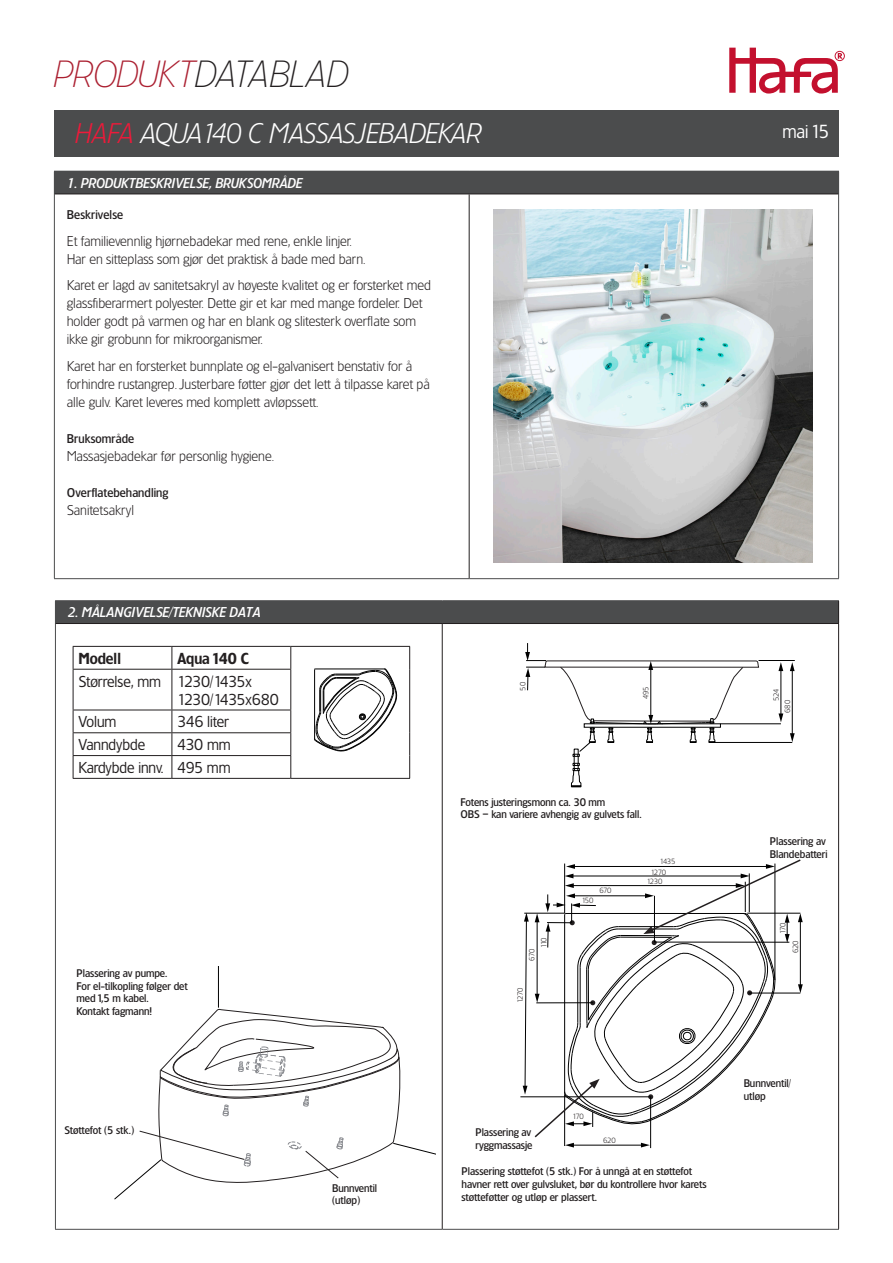
<style>
.page{position:relative;width:893px;height:1263px;background:#fff}
.page>*{position:absolute;margin:0;border:0;box-sizing:border-box;transform-origin:0 0}
.t1{font:36px "Hafa 4 ever Xt Lt It";color:#231f20}
.t2{font:27px "Hafa 4 ever Lt It";color:#fff}
.t3{font:18px "Hafa 4 ever Rg";color:#fff}
.t4{font:15px "Hafa 4 ever Rg";color:#231f20}
.t5{font:15px "Hafa 4 ever De";color:#231f20}
.t6{font:15px "Hafa 4 ever Rg";letter-spacing:-.025em;color:#231f20}
.t7{font:15px "Hafa 4 ever Rg";letter-spacing:-.045em;color:#231f20}
.Brödtext_8_12{font:13.5px/18px "Hafa 4 ever Lt";color:#231f20}
.Brödtext_8_12-2{font:13.5px "Hafa 4 ever Md It";letter-spacing:.01em;color:#fff}
.Brödtext_8_12-3{font:12px "Hafa 4 ever Md";letter-spacing:.01em;color:#231f20}
.t8{font:10.5px/12.6px "Hafa 4 ever Md";color:#231f20}
.t9{font:7.2px "Hafa 4 ever Lt";letter-spacing:-.05em;color:#231f20}
.s1{color:#ab2031}
.s2{color:#ed1a3a}
</style>
<div class="page">
<div style="left:54px;top:111px;width:785px;height:46px;background:#4b4c4d"></div>
<svg style="left:729px;top:48px;width:116px;height:46px"></svg>
<div style="left:54px;top:171px;width:785px;height:23px;background:#4b4c4d"></div>
<hr style="left:54px;top:194px;width:1px;height:384px;background:#4b4c4d">
<hr style="left:838px;top:194px;width:1px;height:384px;background:#4b4c4d">
<hr style="left:54px;top:578px;width:415px;height:1px;background:#4b4c4d">
<hr style="left:469px;top:578px;width:370px;height:1px;background:#4b4c4d">
<hr style="left:55px;top:194px;width:414px;height:1px;background:#231f20">
<hr style="left:469px;top:194px;width:369px;height:1px;background:#231f20">
<hr style="left:469px;top:194px;width:1px;height:384px;background:#231f20">
<div style="left:55px;top:601px;width:784px;height:22px;background:#4b4c4d"></div>
<hr style="left:55px;top:600px;width:387px;height:1px;background:#4b4c4d">
<hr style="left:442px;top:600px;width:397px;height:1px;background:#4b4c4d">
<hr style="left:55px;top:623px;width:1px;height:606px;background:#4b4c4d">
<hr style="left:55px;top:1229px;width:387px;height:1px;background:#4b4c4d">
<hr style="left:442px;top:1229px;width:397px;height:1px;background:#4b4c4d">
<svg style="left:838px;top:601px;width:1px;height:22px"></svg>
<hr style="left:56px;top:623px;width:386px;height:1px;background:#231f20">
<hr style="left:442px;top:623px;width:397px;height:1px;background:#231f20">
<hr style="left:442px;top:624px;width:1px;height:605px;background:#231f20">
<hr style="left:838px;top:624px;width:1px;height:605px;background:#231f20">
<img style="left:493px;top:209px;width:320px;height:353px">
<svg style="left:314px;top:669px;width:83px;height:82px"></svg>
<hr style="left:73px;top:646px;width:99px;height:1px;background:#231f20">
<svg style="left:73px;top:647px;width:1px;height:22px"></svg>
<hr style="left:172px;top:646px;width:119px;height:1px;background:#231f20">
<svg style="left:172px;top:647px;width:1px;height:22px"></svg>
<hr style="left:291px;top:646px;width:119px;height:1px;background:#231f20">
<svg style="left:290px;top:647px;width:1px;height:22px"></svg>
<svg style="left:409px;top:647px;width:1px;height:22px"></svg>
<hr style="left:409px;top:669px;width:1px;height:41px;background:#231f20">
<svg style="left:409px;top:710px;width:1px;height:68px"></svg>
<hr style="left:291px;top:778px;width:119px;height:1px;background:#231f20">
<hr style="left:73px;top:669px;width:99px;height:1px;background:#231f20">
<hr style="left:73px;top:670px;width:1px;height:40px;background:#231f20">
<hr style="left:172px;top:669px;width:119px;height:1px;background:#231f20">
<hr style="left:172px;top:670px;width:1px;height:40px;background:#231f20">
<hr style="left:290px;top:670px;width:1px;height:40px;background:#231f20">
<hr style="left:73px;top:710px;width:99px;height:1px;background:#231f20">
<hr style="left:172px;top:710px;width:119px;height:1px;background:#231f20">
<hr style="left:73px;top:732px;width:99px;height:1px;background:#231f20">
<hr style="left:172px;top:732px;width:119px;height:1px;background:#231f20">
<hr style="left:73px;top:755px;width:99px;height:1px;background:#231f20">
<svg style="left:73px;top:710px;width:1px;height:68px"></svg>
<hr style="left:172px;top:755px;width:119px;height:1px;background:#231f20">
<svg style="left:172px;top:710px;width:1px;height:68px"></svg>
<svg style="left:290px;top:710px;width:1px;height:68px"></svg>
<hr style="left:73px;top:778px;width:99px;height:1px;background:#231f20">
<hr style="left:172px;top:778px;width:119px;height:1px;background:#231f20">
<hr style="left:650px;top:1097px;width:1px;height:51px;background:#000">
<hr style="left:520px;top:1096px;width:131px;height:1px;background:#000">
<hr style="left:758px;top:660px;width:37px;height:1px;background:#000">
<hr style="left:715px;top:742px;width:77px;height:1px;background:#000">
<hr style="left:720px;top:723px;width:61px;height:1px;background:#000">
<hr style="left:792px;top:669px;width:1px;height:66px;background:#000">
<svg style="left:790px;top:662px;width:5px;height:9px"></svg>
<svg style="left:790px;top:733px;width:5px;height:9px"></svg>
<hr style="left:780px;top:669px;width:1px;height:46px;background:#000">
<svg style="left:778px;top:662px;width:5px;height:9px"></svg>
<svg style="left:778px;top:713px;width:5px;height:9px"></svg>
<svg style="left:525px;top:643px;width:234px;height:144px"></svg>
<hr style="left:218px;top:966px;width:1px;height:41px;background:#000">
<svg style="left:114px;top:1008px;width:322px;height:191px"></svg>
<svg style="left:523px;top:859px;width:280px;height:288px"></svg>
<h1 class="t1" style="left:54px;top:54px;width:296px"><span class="s1">PRODUKT</span>DATABLAD</h1>
<p class="t2" style="left:75px;top:118px;width:407px"><span class="s2">HAFA</span> AQUA 140 C MASSASJEBADEKAR</p>
<h3 class="t3" style="left:782px;top:121px;width:48px">mai 15</h3>
<p class="Brödtext_8_12-2" style="left:67px;top:175px;width:237px">1. PRODUKTBESKRIVELSE, BRUKSOMRÅDE</p>
<p class="Brödtext_8_12-3" style="left:67px;top:208px;width:58px">Beskrivelse</p>
<p class="Brödtext_8_12" style="left:67px;top:232px;width:300px">Et familievennlig hjørnebadekar med rene, enkle linjer.<br>Har en sitteplass som gjør det praktisk å bade med barn.</p>
<p class="Brödtext_8_12" style="left:67px;top:276px;width:366px">Karet er lagd av sanitetsakryl av høyeste kvalitet og er forsterket med glassfiberarmert polyester. Dette gir et kar med mange fordeler. Det holder godt på varmen og har en blank og slitesterk overflate som ikke gir grobunn for mikroorganismer.</p>
<p class="Brödtext_8_12" style="left:67px;top:357px;width:365px">Karet har en forsterket bunnplate og el-galvanisert benstativ for å forhindre rustangrep. Justerbare føtter gjør det lett å tilpasse karet på alle gulv. Karet leveres med komplett avløpssett.</p>
<p class="Brödtext_8_12-3" style="left:67px;top:431px;width:69px">Bruksområde</p>
<p class="Brödtext_8_12" style="left:67px;top:447px;width:209px">Massasjebadekar før personlig hygiene.</p>
<p class="Brödtext_8_12-3" style="left:67px;top:485px;width:103px">Overflatebehandling</p>
<p class="Brödtext_8_12" style="left:67px;top:501px;width:69px">Sanitetsakryl</p>
<p class="Brödtext_8_12-2" style="left:68px;top:605px;width:194px">2. MÅLANGIVELSE/TEKNISKE DATA</p>
<p class="t5" style="left:78px;top:649px;width:44px">Modell</p>
<p class="t5" style="left:177px;top:649px;width:73px">Aqua 140 C</p>
<p class="t4" style="left:78px;top:672px;width:84px">Størrelse, mm</p>
<p class="t7" style="left:177px;top:672px;width:76px">1230/1435x</p>
<p class="t6" style="left:177px;top:690px;width:103px">1230/1435x680</p>
<p class="t4" style="left:78px;top:713px;width:39px">Volum</p>
<p class="t4" style="left:177px;top:713px;width:53px">346 liter</p>
<p class="t4" style="left:78px;top:736px;width:68px">Vanndybde</p>
<p class="t4" style="left:177px;top:736px;width:55px">430 mm</p>
<p class="t4" style="left:78px;top:759px;width:87px">Kardybde innv.</p>
<p class="t4" style="left:177px;top:759px;width:55px">495 mm</p>
<p class="t8" style="left:77px;top:967px;width:92px">Plassering av pumpe.</p>
<p class="t8" style="left:77px;top:979px;width:113px">For el-tilkopling følger det med 1,5 m kabel.</p>
<p class="t8" style="left:77px;top:1004px;width:77px">Kontakt fagmann!</p>
<p class="t8" style="left:65px;top:1123px;width:71px">Støttefot (5 stk.)</p>
<p class="t8" style="left:332px;top:1181px;width:47px">Bunnventil (utløp)</p>
<p class="t9" style="left:519px;top:691px;width:10px;rotate:-90deg">50</p>
<p class="t9" style="left:642px;top:699px;width:14px;rotate:-90deg">495</p>
<p class="t9" style="left:772px;top:701px;width:14px;rotate:-90deg">524</p>
<p class="t9" style="left:783px;top:713px;width:14px;rotate:-90deg">680</p>
<p class="t8" style="left:460px;top:795px;width:146px">Fotens justeringsmonn ca. 30 mm</p>
<p class="t8" style="left:460px;top:808px;width:183px">OBS – kan variere avhengig av gulvets fall.</p>
<p class="t9" style="left:660px;top:857px;width:17px">1435</p>
<p class="t9" style="left:651px;top:868px;width:17px">1270</p>
<p class="t9" style="left:599px;top:887px;width:14px">670</p>
<p class="t9" style="left:582px;top:897px;width:13px">150</p>
<p class="t9" style="left:647px;top:877px;width:17px">1230</p>
<p class="t8" style="left:770px;top:835px;width:57px">Plassering av</p>
<p class="t8" style="left:770px;top:847px;width:59px">Blandebatteri</p>
<p class="t9" style="left:779px;top:934px;width:13px;rotate:-90deg">170</p>
<p class="t9" style="left:540px;top:947px;width:12px;rotate:-90deg">110</p>
<p class="t9" style="left:791px;top:953px;width:14px;rotate:-90deg">620</p>
<p class="t9" style="left:528px;top:960px;width:14px;rotate:-90deg">670</p>
<p class="t9" style="left:516px;top:1003px;width:17px;rotate:-90deg">1270</p>
<p class="t8" style="left:475px;top:1126px;width:59px">Plassering av ryggmassasje</p>
<p class="t9" style="left:573px;top:1113px;width:13px">170</p>
<p class="t9" style="left:603px;top:1136px;width:14px">620</p>
<p class="t8" style="left:462px;top:1165px;width:247px">Plassering støttefot (5 stk.) For å unngå at en støttefot havner rett over gulvsluket, bør du kontrollere hvor karets støtteføtter og utløp er plassert.</p>
<p class="t8" style="left:744px;top:1077px;width:49px">Bunnventil/ utløp</p>
</div>
